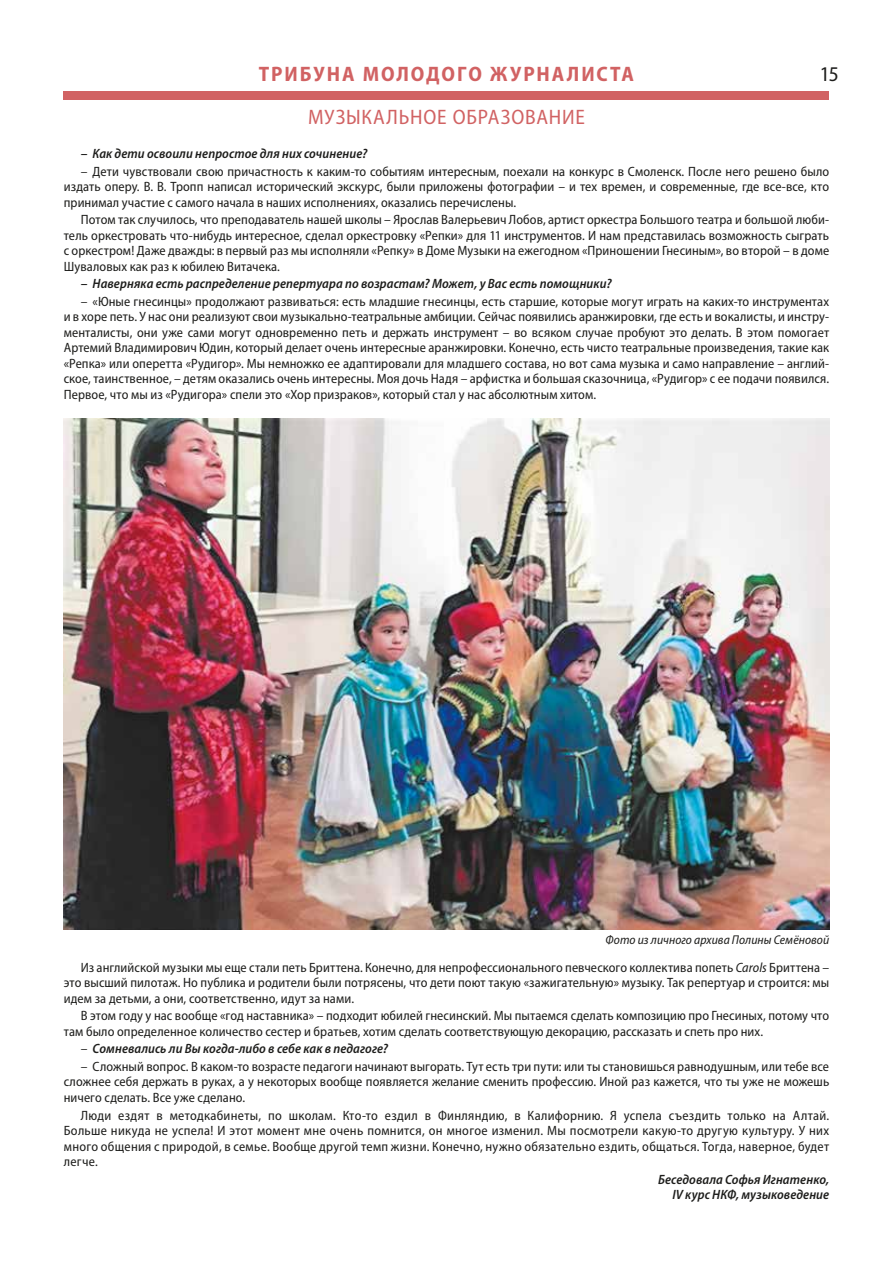
<style>
.page{position:relative;width:893px;height:1263px;background:#fff}
.page>*{position:absolute;margin:0;border:0;box-sizing:border-box;transform-origin:0 0}
.t1{font:700 semi-condensed 21px "Myriad Pro";letter-spacing:.09em;color:#d16263}
.t2{font:semi-condensed 21px "Myriad Pro";letter-spacing:.035em;color:#d16263}
.t3{font:semi-condensed 21px "Myriad Pro";color:#1d1d1b}
.t4{font:semi-condensed 13.5px/15.5px "Myriad Pro";letter-spacing:.005em;color:#1d1d1b;text-align:justify}
.t5{font:italic 600 semi-condensed 13.5px/15.5px "Myriad Pro";letter-spacing:.005em;color:#1d1d1b;text-align:right}
.t6{font:italic semi-condensed 12.75px "Myriad Pro";letter-spacing:.005em;color:#1d1d1b}
.s1{font-style:italic}
.s2{font-weight:400;font-style:normal}
</style>
<div class="page">
<div style="left:64px;top:91px;width:765px;height:9px;background:#d16263"></div>
<img style="left:64px;top:419px;width:765px;height:510px">
<h1 class="t1" style="left:259px;top:61px;width:377px">ТРИБУНА МОЛОДОГО ЖУРНАЛИСТА</h1>
<h1 class="t2" style="left:308px;top:104px;width:278px">МУЗЫКАЛЬНОЕ ОБРАЗОВАНИЕ</h1>
<p class="t5" style="left:81px;top:145px;width:288px">– Как дети освоили непростое для них сочинение?</p>
<p class="t4" style="left:64px;top:163px;width:767px;text-indent:17px">– Дети чувствовали свою причастность к каким-то событиям интересным, поехали на конкурс в Смоленск. После него решено было издать оперу. В. В. Тропп написал исторический экскурс, были приложены фотографии – и тех времен, и современные, где все-все, кто принимал участие с самого начала в наших исполнениях, оказались перечислены.</p>
<p class="t4" style="left:64px;top:212px;width:767px;text-indent:17px">Потом так случилось, что преподаватель нашей школы – Ярослав Валерьевич Лобов, артист оркестра Большого театра и большой люби&shy;тель оркестровать что-нибудь интересное, сделал оркестровку «Репки» для 11 инструментов. И нам представилась возможность сыграть с оркестром! Даже дважды: в первый раз мы исполняли «Репку» в Доме Музыки на ежегодном «Приношении Гнесиным», во второй – в доме Шуваловых как раз к юбилею Витачека.</p>
<p class="t5" style="left:81px;top:276px;width:532px">– Наверняка есть распределение репертуара по возрастам? Может, у Вас есть помощники?</p>
<p class="t4" style="left:64px;top:293px;width:767px;text-indent:17px">– «Юные гнесинцы» продолжают развиваться: есть младшие гнесинцы, есть старшие, которые могут играть на каких-то инструментах и в хоре петь. У нас они реализуют свои музыкально-театральные амбиции. Сейчас появились аранжировки, где есть и вокалисты, и инстру&shy;менталисты, они уже сами могут одновременно петь и держать инструмент – во всяком случае пробуют это делать. В этом помогает Артемий Владимирович Юдин, который делает очень интересные аранжировки. Конечно, есть чисто театральные произведения, такие как «Репка» или оперетта «Рудигор». Мы немножко ее адаптировали для младшего состава, но вот сама музыка и само направление – англий&shy;ское, таинственное, – детям оказались очень интересны. Моя дочь Надя – арфистка и большая сказочница, «Рудигор» с ее подачи появился.<br>Первое, что мы из «Рудигора» спели это «Хор призраков», который стал у нас абсолютным хитом.</p>
<h1 class="t3" style="left:820px;top:62px;width:21px">15</h1>
<p class="t6" style="left:606px;top:932px;width:225px">Фото из личного архива Полины Семёновой</p>
<p class="t4" style="left:64px;top:959px;width:767px;text-indent:17px">Из английской музыки мы еще стали петь Бриттена. Конечно, для непрофессионального певческого коллектива попеть <span class="s1">Carols</span> Бриттена – это высший пилотаж. Но публика и родители были потрясены, что дети поют такую «зажигательную» музыку. Так репертуар и строится: мы идем за детьми, а они, соответственно, идут за нами.</p>
<p class="t4" style="left:64px;top:1008px;width:767px;text-indent:17px">В этом году у нас вообще «год наставника» – подходит юбилей гнесинский. Мы пытаемся сделать композицию про Гнесиных, потому что там было определенное количество сестер и братьев, хотим сделать соответствующую декорацию, рассказать и спеть про них.</p>
<p class="t5" style="left:81px;top:1041px;width:309px"><span class="s2">–</span> Сомневались ли Вы когда-либо в себе как в педагоге?</p>
<p class="t4" style="left:64px;top:1058px;width:767px;text-indent:17px">– Сложный вопрос. В каком-то возрасте педагоги начинают выгорать. Тут есть три пути: или ты становишься равнодушным, или тебе все сложнее себя держать в руках, а у некоторых вообще появляется желание сменить профессию. Иной раз кажется, что ты уже не можешь ничего сделать. Все уже сделано.</p>
<p class="t4" style="left:64px;top:1107px;width:767px;text-indent:17px">Люди ездят в методкабинеты, по школам. Кто-то ездил в Финляндию, в Калифорнию. Я успела съездить только на Алтай.<br>Больше никуда не успела! И этот момент мне очень помнится, он многое изменил. Мы посмотрели какую-то другую культуру. У них много общения с природой, в семье. Вообще другой темп жизни. Конечно, нужно обязательно ездить, общаться. Тогда, наверное, будет легче.</p>
<p class="t5" style="left:658px;top:1171px;width:173px">Беседовала Софья Игнатенко,<br>IV курс НКФ, музыковедение</p>
</div>
